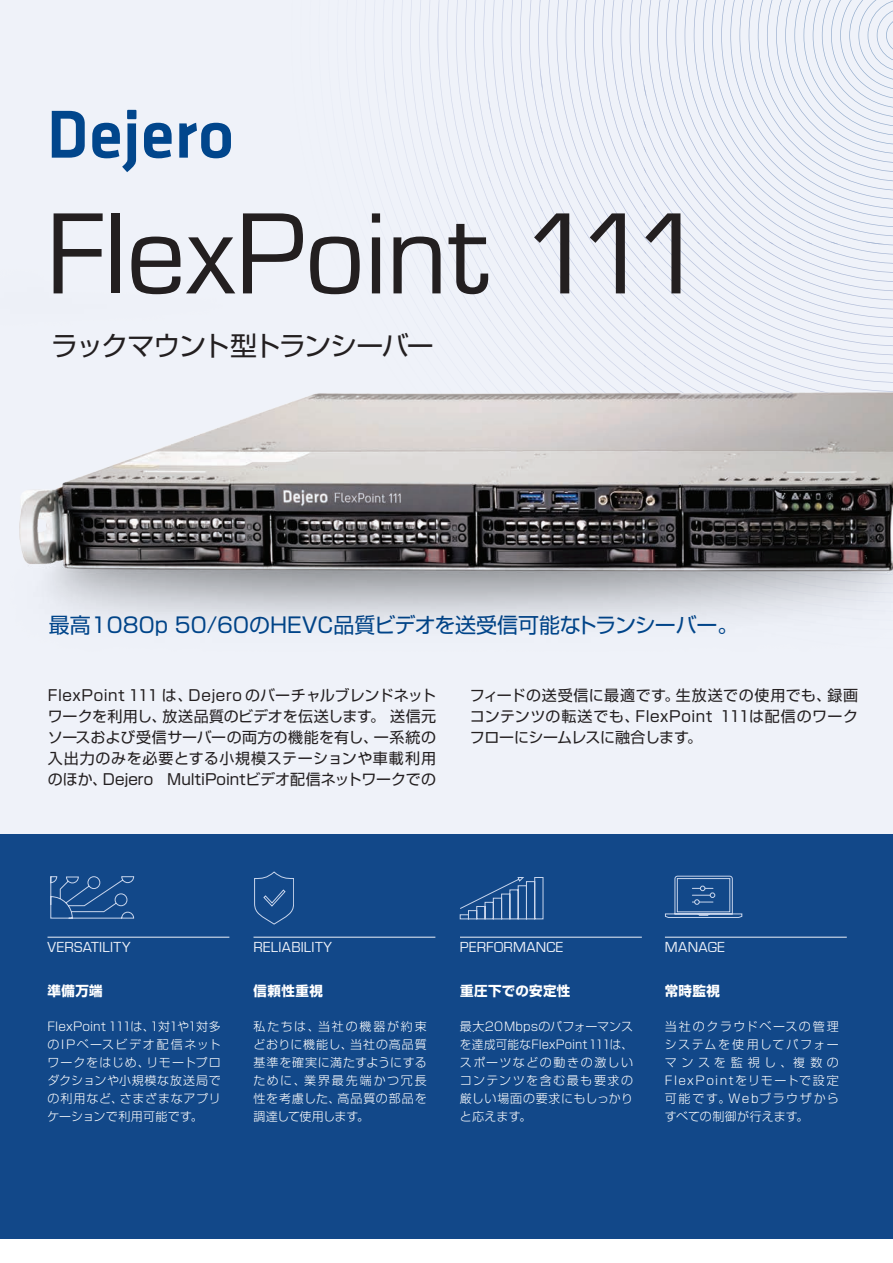
<style>
.page{position:relative;width:893px;height:1263px;background:#fff}
.page>*{position:absolute;margin:0;border:0;box-sizing:border-box;transform-origin:0 0}
.t1{font:120px "Eurostile";letter-spacing:-.005em;color:#231f20}
.t2{font:27px "Shin Go Pr 6 N";letter-spacing:-.065em;color:#231f20}
.t3{font:21px "Shin Go Pr 6 N";color:#01468c}
.t4{font:15px/21px "Shin Go Pr 6 N";letter-spacing:.005em;color:#231f20;text-align:justify}
.t5{font:15px "Eurostile";letter-spacing:.025em;color:#eff2f9}
.t6{font:700 13.5px "Shin Go Pr 6 N";letter-spacing:.03em;color:#fff}
.t7{font:300 12px/18px "Shin Go Pr 6 N";letter-spacing:.065em;color:#fff;text-align:justify}
</style>
<div class="page">
<div style="left:0;top:0;width:893px;height:868px;background:#eff2f9"></div>
<div style="left:0;top:834px;width:893px;height:404px;background:#124889"></div>
<img style="left:721px;top:0;width:172px;height:218px">
<img style="left:542px;top:0;width:104px;height:265px">
<img style="left:491px;top:0;width:51px;height:265px">
<img style="left:439px;top:0;width:52px;height:265px">
<img style="left:644px;top:242px;width:249px;height:23px">
<hr style="left:48px;top:937px;width:181px;height:1px;background:#eff2f9">
<hr style="left:253px;top:937px;width:182px;height:1px;background:#eff2f9">
<hr style="left:460px;top:937px;width:182px;height:1px;background:#eff2f9">
<hr style="left:665px;top:937px;width:182px;height:1px;background:#eff2f9">
<div style="left:127px;top:110px;width:9px;height:9px;background:#01468c"></div>
<svg style="left:52px;top:111px;width:33px;height:47px"></svg>
<svg style="left:92px;top:123px;width:44px;height:49px"></svg>
<svg style="left:144px;top:123px;width:28px;height:35px"></svg>
<svg style="left:179px;top:123px;width:52px;height:35px"></svg>
<img style="left:19px;top:265px;width:874px;height:357px">
<svg style="left:254px;top:872px;width:40px;height:52px"></svg>
<svg style="left:50px;top:876px;width:84px;height:43px"></svg>
<svg style="left:665px;top:875px;width:78px;height:43px"></svg>
<svg style="left:459px;top:877px;width:85px;height:43px"></svg>
<p class="t1" style="left:46px;top:189px;width:662px">FlexPoint 111</p>
<p class="t2" style="left:51px;top:323px;width:384px">ラックマウント型トランシーバー</p>
<p class="t3" style="left:49px;top:607px;width:691px">最高1080p 50/60のHEVC品質ビデオを送受信可能なトランシーバー。</p>
<p class="t4" style="left:48px;top:684px;width:390px">FlexPoint 111 は、Dejero のバーチャルブレンドネットワークを利用し、放送品質のビデオを伝送します。 送信元ソースおよび受信サーバーの両方の機能を有し、一系統の入出力のみを必要とする小規模ステーションや車載利用のほか、Dejero MultiPointビデオ配信ネットワークでの</p>
<p class="t4" style="left:470px;top:684px;width:390px">フィードの送受信に最適です。生放送での使用でも、録画コンテンツの転送でも、FlexPoint 111は配信のワークフローにシームレスに融合します。</p>
<p class="t5" style="left:48px;top:939px;width:85px">VERSATILITY</p>
<p class="t5" style="left:253px;top:939px;width:80px">RELIABILITY</p>
<p class="t5" style="left:460px;top:939px;width:105px">PERFORMANCE</p>
<p class="t5" style="left:665px;top:939px;width:62px">MANAGE</p>
<p class="t6" style="left:48px;top:980px;width:57px">準備万端</p>
<p class="t6" style="left:254px;top:980px;width:71px">信頼性重視</p>
<p class="t7" style="left:254px;top:1016px;width:175px">私たちは、当社の機器が約束どおりに機能し、当社の高品質基準を確実に満たすようにするために、業界最先端かつ冗長性を考慮した、高品質の部品を調達して使用します。</p>
<p class="t7" style="left:48px;top:1016px;width:175px">FlexPoint 111は、1対1や1対多のIPベースビデオ配信ネットワークをはじめ、リモートプロダクションや小規模な放送局での利用など、さまざまなアプリケーションで利用可能です。</p>
<p class="t6" style="left:460px;top:980px;width:112px">重圧下での安定性</p>
<p class="t7" style="left:460px;top:1016px;width:175px">最大20 Mbpsのパフォーマンスを達成可能なFlexPoint 111は、スポーツなどの動きの激しいコンテンツを含む最も要求の厳しい場面の要求にもしっかりと応えます。</p>
<p class="t6" style="left:665px;top:980px;width:56px">常時監視</p>
<p class="t7" style="left:665px;top:1016px;width:176px">当社のクラウドベースの管理システムを使用してパフォーマンスを監視し、複数のFlexPointをリモートで設定可能です。Webブラウザからすべての制御が行えます。</p>
</div>
